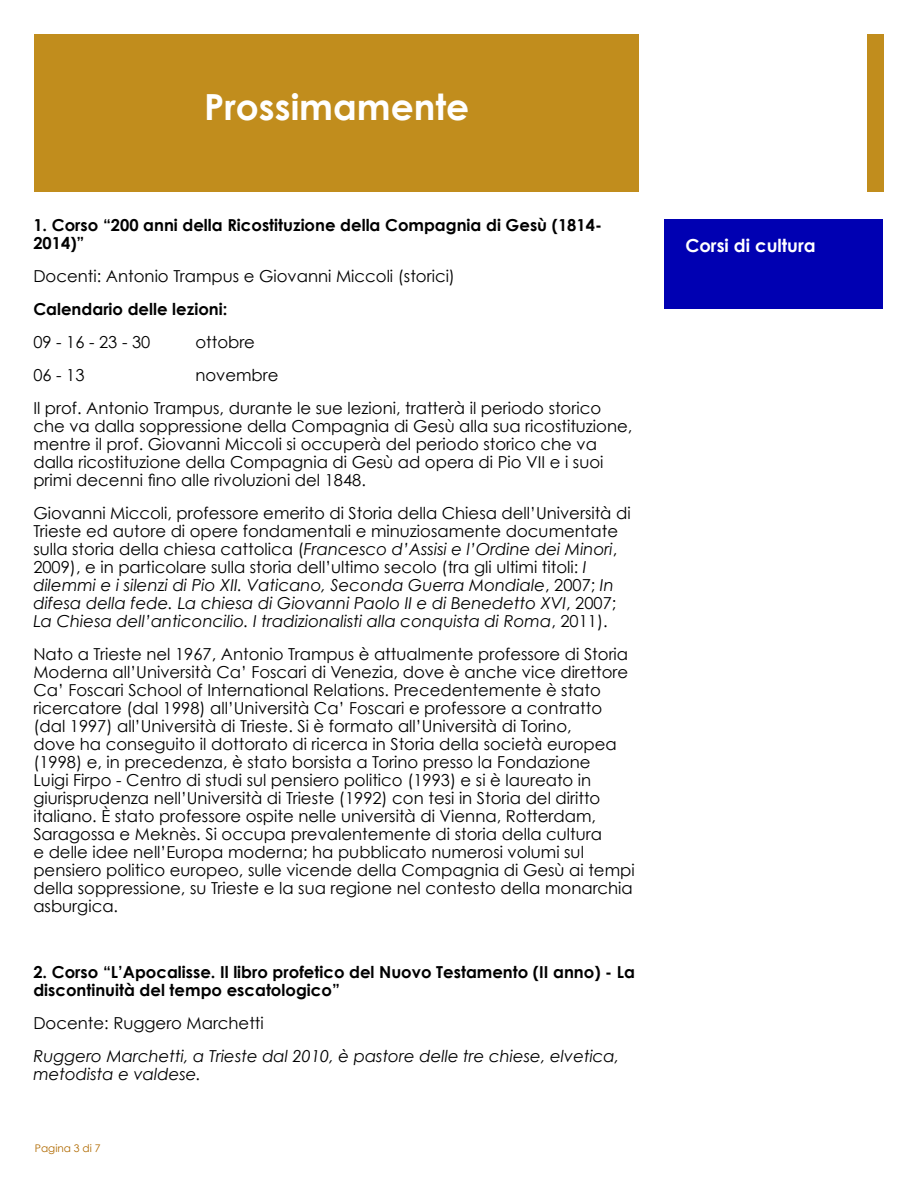
<style>
.page{position:relative;width:918px;height:1188px;background:#fff}
.page>*{position:absolute;margin:0;border:0;box-sizing:border-box;transform-origin:0 0}
.t1{font:700 36px "Century Gothic";color:#fff}
.t2{font:700 18px "Century Gothic";color:#fff}
.t3{font:16.5px/18px "Century Gothic";color:#000}
.t4{font:700 16.5px/18px "Century Gothic";color:#000}
.t5{font:italic 16.5px/18px "Century Gothic";color:#000}
.t6{font:10.5px "Century Gothic";color:#b06a00}
.s1{font-style:italic}
</style>
<div class="page">
<div style="left:34px;top:34px;width:605px;height:158px;background:#c18d1d"></div>
<div style="left:867px;top:34px;width:17px;height:158px;background:#c18d1d"></div>
<div style="left:664px;top:219px;width:219px;height:90px;background:#0000b2"></div>
<h1 class="t1" style="left:204px;top:84px;width:266px">Prossimamente</h1>
<p class="t4" style="left:33px;top:216px;width:570px">1. Corso “200 anni della Ricostituzione della Compagnia di Gesù (1814-<br>2014)”</p>
<p class="t3" style="left:33px;top:267px;width:423px">Docenti: Antonio Trampus e Giovanni Miccoli (storici)</p>
<p class="t4" style="left:33px;top:300px;width:196px">Calendario delle lezioni:</p>
<p class="t3" style="left:33px;top:333px;width:118px">09 - 16 - 23 - 30</p>
<p class="t3" style="left:195px;top:333px;width:61px">ottobre</p>
<p class="t3" style="left:33px;top:366px;width:53px">06 - 13</p>
<p class="t3" style="left:33px;top:359px;width:569px;line-height:33px;text-indent:162px">novembre<br>Il prof. Antonio Trampus, durante le sue lezioni, tratterà il periodo storico</p>
<p class="t3" style="left:33px;top:417px;width:601px">che va dalla soppressione della Compagnia di Gesù alla sua ricostituzione, mentre il prof. Giovanni Miccoli si occuperà del periodo storico che va dalla ricostituzione della Compagnia di Gesù ad opera di Pio VII e i suoi primi decenni fino alle rivoluzioni del 1848.</p>
<p class="t3" style="left:33px;top:504px;width:599px">Giovanni Miccoli, professore emerito di Storia della Chiesa dell’Università di Trieste ed autore di opere fondamentali e minuziosamente documentate sulla storia della chiesa cattolica (<span class="s1">Francesco d’Assisi e l’Ordine dei Minori</span>, 2009), e in particolare sulla storia dell’ultimo secolo (tra gli ultimi titoli: <span class="s1">I dilemmi e i silenzi di Pio XII. Vaticano, Seconda Guerra Mondiale</span>, 2007; <span class="s1">In difesa della fede. La chiesa di Giovanni Paolo II e di Benedetto XVI</span>, 2007; <span class="s1">La Chiesa dell’anticoncilio. I tradizionalisti alla conquista di Roma</span>, 2011).</p>
<p class="t3" style="left:33px;top:645px;width:603px">Nato a Trieste nel 1967, Antonio Trampus è attualmente professore di Storia Moderna all’Università Ca’ Foscari di Venezia, dove è anche vice direttore Ca’ Foscari School of International Relations. Precedentemente è stato ricercatore (dal 1998) all’Università Ca’ Foscari e professore a contratto (dal 1997) all’Università di Trieste. Si è formato all’Università di Torino,<br>dove ha conseguito il dottorato di ricerca in Storia della società europea (1998) e, in precedenza, è stato borsista a Torino presso la Fondazione<br>Luigi Firpo - Centro di studi sul pensiero politico (1993) e si è laureato in giurisprudenza nell’Università di Trieste (1992) con tesi in Storia del diritto italiano. È stato professore ospite nelle università di Vienna, Rotterdam, Saragossa e Meknès. Si occupa prevalentemente di storia della cultura<br>e delle idee nell’Europa moderna; ha pubblicato numerosi volumi sul pensiero politico europeo, sulle vicende della Compagnia di Gesù ai tempi della soppressione, su Trieste e la sua regione nel contesto della monarchia asburgica.</p>
<p class="t4" style="left:33px;top:963px;width:603px">2. Corso “L’Apocalisse. Il libro profetico del Nuovo Testamento (II anno) - La discontinuità del tempo escatologico”</p>
<p class="t3" style="left:33px;top:1014px;width:232px">Docente: Ruggero Marchetti</p>
<p class="t5" style="left:33px;top:1047px;width:588px">Ruggero Marchetti, a Trieste dal 2010, è pastore delle tre chiese, elvetica, metodista e valdese.</p>
<p class="t6" style="left:35px;top:1142px;width:67px">Pagina 3 di 7</p>
<p class="t2" style="left:685px;top:234px;width:132px">Corsi di cultura</p>
</div>
